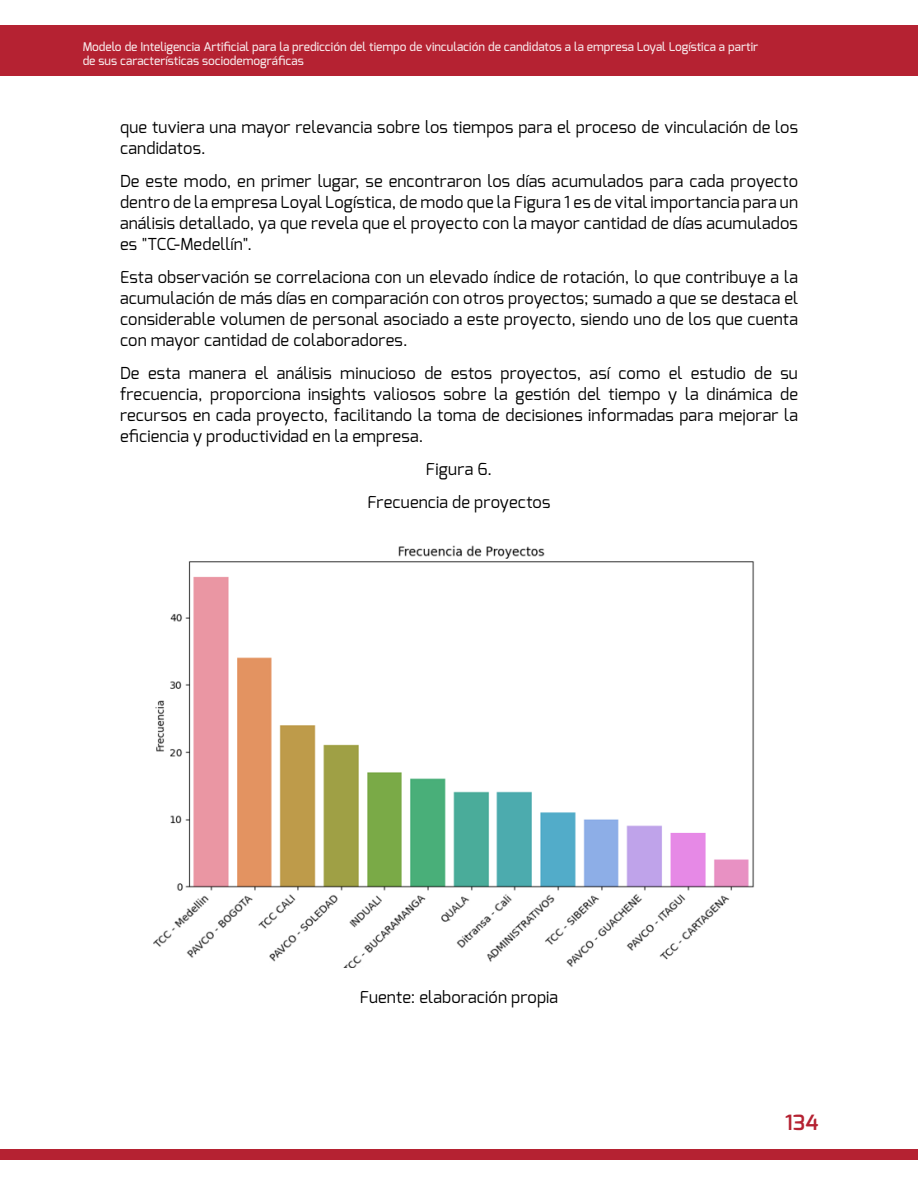
<style>
.page{position:relative;width:918px;height:1188px;background:#fff}
.page>*{position:absolute;margin:0;border:0;box-sizing:border-box;transform-origin:0 0}
.t1{font:600 21px "Exo";color:#b52232}
.t2{font:16.5px/21px "Exo";letter-spacing:.01em;color:#000;text-align:justify}
.t3{font:500 12px/14.4px "Exo";color:#fff}
</style>
<div class="page">
<div style="left:0;top:25px;width:918px;height:51px;background:#b52232"></div>
<div style="left:0;top:1150px;width:918px;height:10px;background:#b52232"></div>
<img style="left:154px;top:545px;width:600px;height:422px">
<p class="t3" style="left:82px;top:39px;width:677px">Modelo de Inteligencia Artificial para la predicción del tiempo de vinculación de candidatos a la empresa Loyal Logística a partir de sus características sociodemográficas</p>
<p class="t2" style="left:120px;top:117px;width:680px">que tuviera una mayor relevancia sobre los tiempos para el proceso de vinculación de los candidatos.</p>
<p class="t2" style="left:120px;top:171px;width:680px">De este modo, en primer lugar, se encontraron los días acumulados para cada proyecto dentro de la empresa Loyal Logística, de modo que la Figura 1 es de vital importancia para un análisis detallado, ya que revela que el proyecto con la mayor cantidad de días acumulados es "TCC-Medellín".</p>
<p class="t2" style="left:120px;top:267px;width:680px">Esta observación se correlaciona con un elevado índice de rotación, lo que contribuye a la acumulación de más días en comparación con otros proyectos; sumado a que se destaca el considerable volumen de personal asociado a este proyecto, siendo uno de los que cuenta con mayor cantidad de colaboradores.</p>
<p class="t2" style="left:120px;top:363px;width:680px">De esta manera el análisis minucioso de estos proyectos, así como el estudio de su frecuencia, proporciona insights valiosos sobre la gestión del tiempo y la dinámica de recursos en cada proyecto, facilitando la toma de decisiones informadas para mejorar la eficiencia y productividad en la empresa.</p>
<p class="t2" style="left:368px;top:453px;width:184px;line-height:33px;text-align:center">Figura 6.<br>Frecuencia de proyectos</p>
<p class="t2" style="left:360px;top:987px;width:200px">Fuente: elaboración propia</p>
<p class="t1" style="left:785px;top:1109px;width:34px">134</p>
</div>
